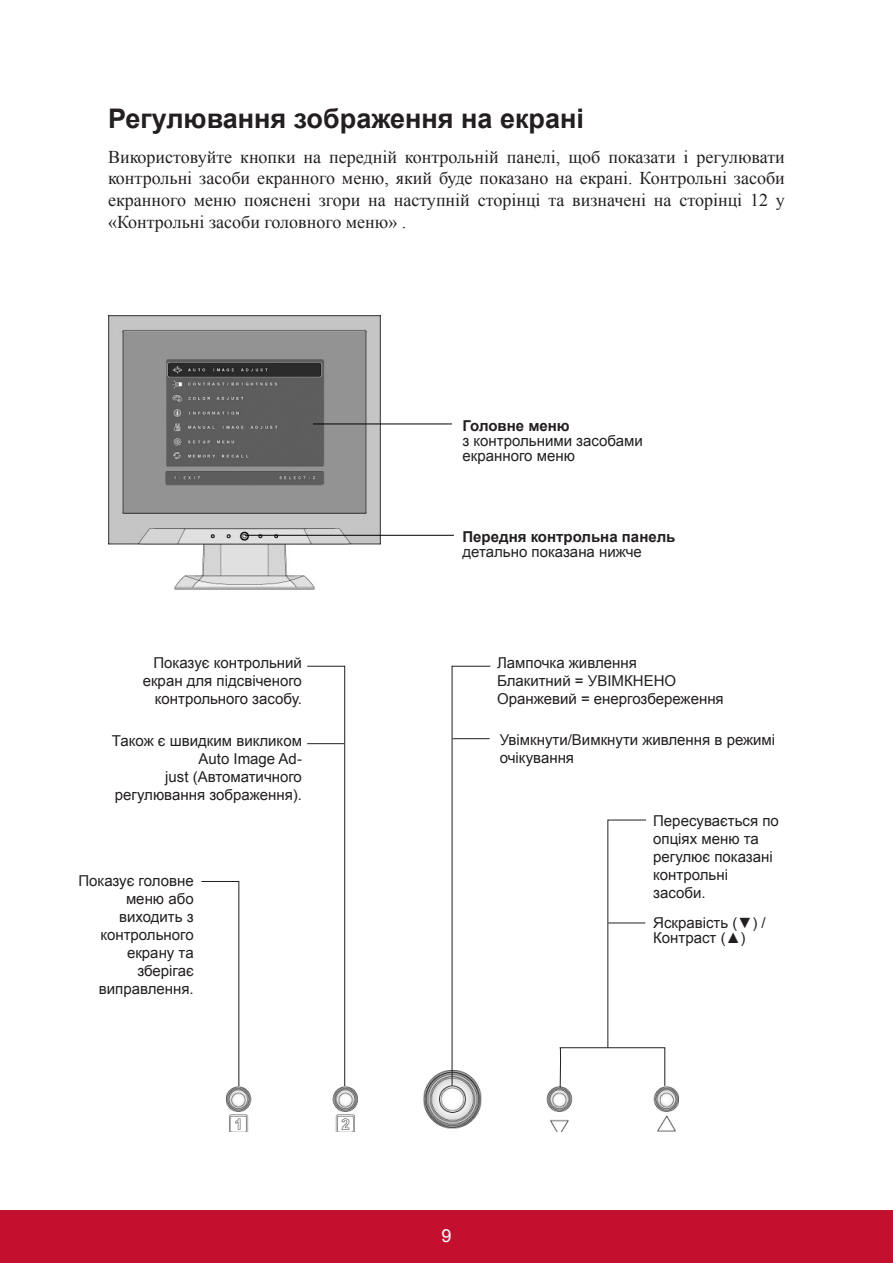
<style>
.page{position:relative;width:893px;height:1263px;background:#fff}
.page>*{position:absolute;margin:0;border:0;box-sizing:border-box;transform-origin:0 0}
.t1{font:700 27px "Arial";color:#231f20}
.t2{font:18px/21.6px "Times New Roman";color:#231f20;text-align:justify}
.t3{font:18px "Arial";color:#fff}
.t4{font:15px/18px "Arial";color:#231f20}
.t5{font:700 15px "Arial";color:#231f20}
</style>
<div class="page">
<div style="left:0;top:1210px;width:892px;height:53px;background:#c3102f"></div>
<img style="left:108px;top:315px;width:272px;height:275px">
<img style="left:226px;top:1070px;width:452px;height:61px">
<svg style="left:201px;top:881px;width:38px;height:205px"></svg>
<svg style="left:306px;top:665px;width:39px;height:421px"></svg>
<hr style="left:307px;top:743px;width:37px;height:1px;background:#231f20">
<svg style="left:451px;top:665px;width:40px;height:421px"></svg>
<hr style="left:452px;top:738px;width:37px;height:1px;background:#231f20">
<svg style="left:559px;top:819px;width:106px;height:269px"></svg>
<hr style="left:608px;top:922px;width:37px;height:1px;background:#231f20">
<hr style="left:313px;top:423px;width:138px;height:1px;background:#000">
<hr style="left:244px;top:535px;width:209px;height:1px;background:#000">
<h1 class="t1" style="left:108px;top:100px;width:477px">Регулювання зображення на екрані</h1>
<p class="t2" style="left:108px;top:146px;width:678px">Використовуйте кнопки на передній контрольній панелі, щоб показати і регулювати контрольні засоби екранного меню, який буде показано на екрані. Контрольні засоби екранного меню пояснені згори на наступній сторінці та визначені на сторінці 12 у «Контрольні засоби головного меню» .</p>
<p class="t5" style="left:462px;top:416px;width:109px">Головне меню</p>
<p class="t4" style="left:462px;top:433px;width:182px;line-height:15px">з контрольними засобами екранного меню</p>
<p class="t4" style="left:143px;top:654px;width:161px;text-align:right">Показує контрольний екран для підсвіченого контрольного засобу.</p>
<p class="t4" style="left:112px;top:732px;width:191px;text-align:right">Також є швидким викликом<br>Auto Image Ad-<br>just (Автоматичного регулювання зображення).</p>
<p class="t4" style="left:78px;top:871px;width:117px;text-align:right">Показує головне меню або виходить з контрольного екрану та зберігає виправлення.</p>
<p class="t5" style="left:462px;top:526px;width:214px">Передня контрольна панель</p>
<p class="t4" style="left:462px;top:542px;width:181px">детально показана нижче</p>
<p class="t4" style="left:497px;top:654px;width:228px">Лампочка живлення<br>Блакитний = УВІМКНЕНО<br>Оранжевий = енергозбереження</p>
<p class="t4" style="left:499px;top:730px;width:277px">Увімкнути/Вимкнути живлення в режимі очікування</p>
<p class="t4" style="left:653px;top:811px;width:127px">Пересувається по опціях меню та регулює показані контрольні засоби.</p>
<p class="t4" style="left:653px;top:915px;width:114px;line-height:15px">Яскравість (▼) /<br>Контраст (▲)</p>
<p class="t3" style="left:441px;top:1223px;width:12px">9</p>
</div>
